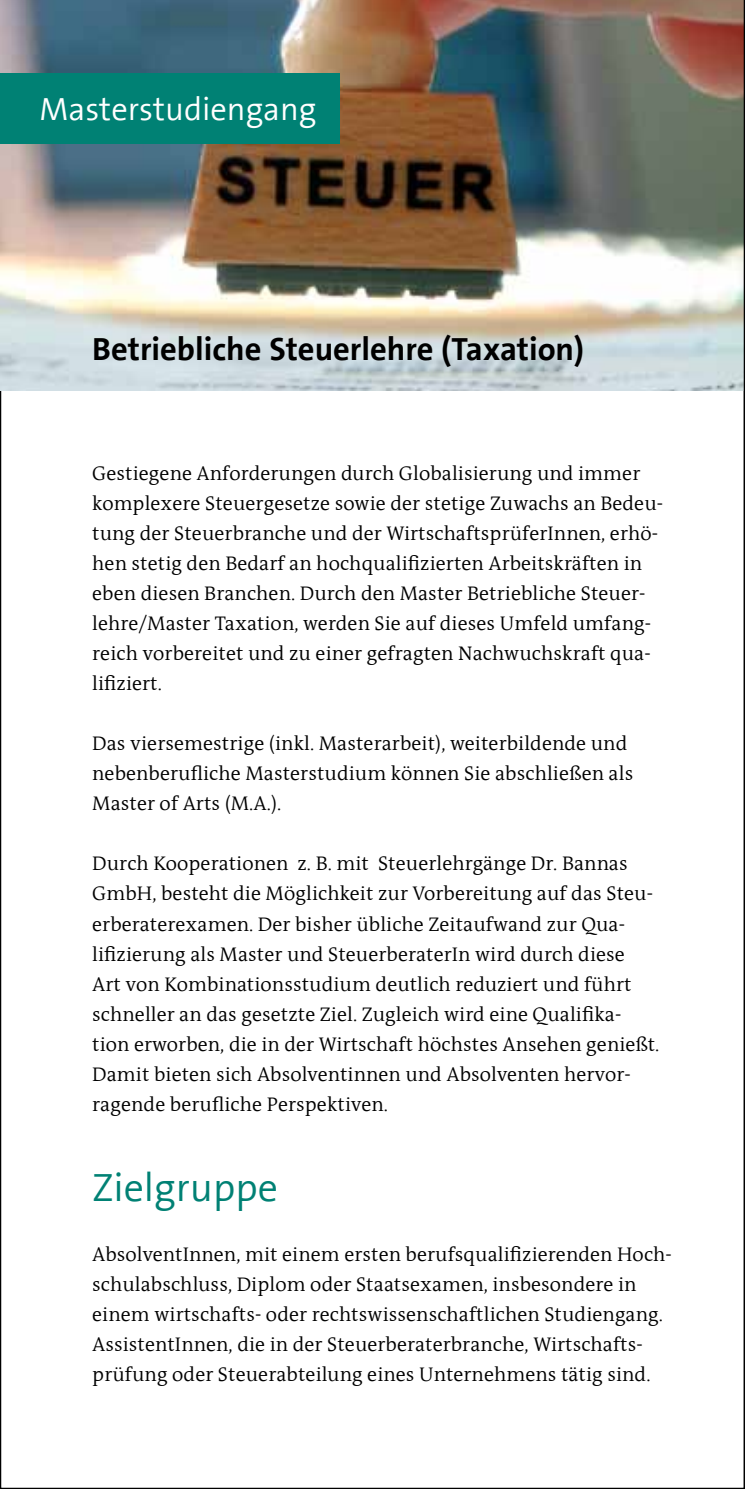
<style>
.page{position:relative;width:745px;height:1489px;background:#fff}
.page>*{position:absolute;margin:0;border:0;box-sizing:border-box;transform-origin:0 0}
.t1{font:40px "FHM The Sans";color:#008174}
.t2{font:700 32.5px "FHM The Sans";color:#000}
.t3{font:32.5px "FHM The Sans";color:#fff}
.t4{font:20px/30px "FHM Antiqua";letter-spacing:.005em;color:#000}
</style>
<div class="page">
<img style="left:0;top:0;width:743px;height:390px">
<div style="left:0;top:73px;width:339px;height:70px;background:#008174"></div>
<svg style="left:743px;top:0;width:1px;height:1488px"></svg>
<h2 class="t3" style="left:39px;top:92px;width:278px">Masterstudiengang</h2>
<h2 class="t2" style="left:92px;top:332px;width:493px">Betriebliche Steuerlehre (Taxation)</h2>
<p class="t4" style="left:92px;top:459px;width:572px">Gestiegene Anforderungen durch Globalisierung und immer komplexere Steuergesetze sowie der stetige Zuwachs an Bedeu&shy;tung der Steuerbranche und der WirtschaftsprüferInnen, erhö&shy;hen stetig den Bedarf an hochqualifizierten Arbeitskräften in eben diesen Branchen. Durch den Master Betriebliche Steuer&shy;lehre/Master Taxation, werden Sie auf dieses Umfeld umfang&shy;reich vorbereitet und zu einer gefragten Nachwuchskraft qua&shy;lifiziert.</p>
<p class="t4" style="left:92px;top:729px;width:542px">Das viersemestrige (inkl. Masterarbeit), weiterbildende und nebenberufliche Masterstudium können Sie abschließen als<br>Master of Arts (M.A.).</p>
<p class="t4" style="left:92px;top:849px;width:568px">Durch Kooperationen z. B. mit Steuerlehrgänge Dr. Bannas GmbH, besteht die Möglichkeit zur Vorbereitung auf das Steu&shy;erberaterexamen. Der bisher übliche Zeitaufwand zur Qua&shy;lifizierung als Master und SteuerberaterIn wird durch diese<br>Art von Kombinationsstudium deutlich reduziert und führt schneller an das gesetzte Ziel. Zugleich wird eine Qualifika&shy;tion erworben, die in der Wirtschaft höchstes Ansehen genießt.<br>Damit bieten sich Absolventinnen und Absolventen hervor&shy;ragende berufliche Perspektiven.</p>
<h1 class="t1" style="left:92px;top:1166px;width:187px">Zielgruppe</h1>
<p class="t4" style="left:92px;top:1239px;width:580px">AbsolventInnen, mit einem ersten berufsqualifizierenden Hoch&shy;schulabschluss, Diplom oder Staatsexamen, insbesondere in einem wirtschafts- oder rechtswissenschaftlichen Studiengang.<br>AssistentInnen, die in der Steuerberaterbranche, Wirtschafts&shy;prüfung oder Steuerabteilung eines Unternehmens tätig sind.</p>
</div>
